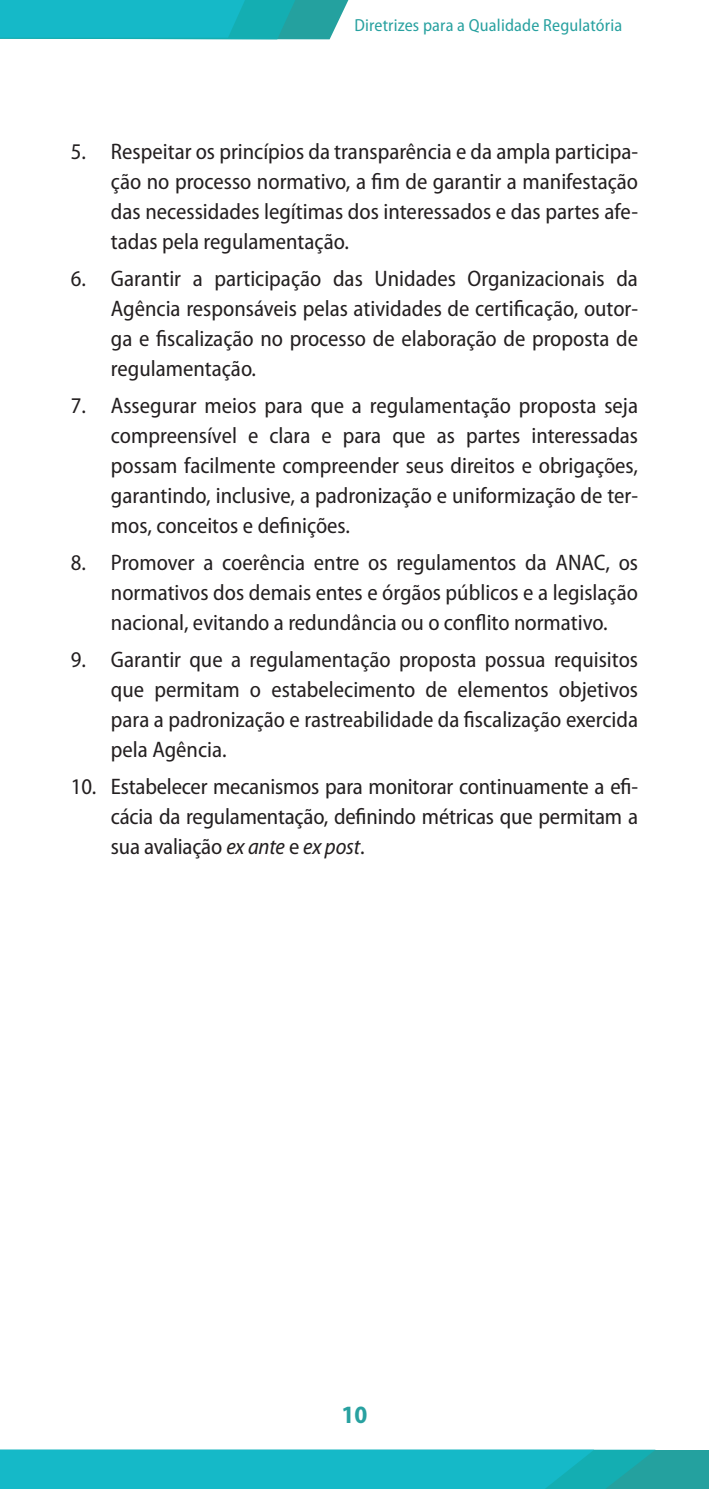
<style>
.page{position:relative;width:709px;height:1489px;background:#fff}
.page>*{position:absolute;margin:0;border:0;box-sizing:border-box;transform-origin:0 0}
.t1{font:700 semi-condensed 25px "Myriad Pro";color:#28a1a0}
.t2{font:semi-condensed 22.5px/30px "Myriad Pro";color:#231f20;text-align:justify}
.t3{font:semi-condensed 17.5px "Myriad Pro";letter-spacing:.01em;color:#28a1a0}
.s1{font-style:italic}
</style>
<div class="page">
<div style="left:0;top:1449px;width:709px;height:39px;background:#24a19f"></div>
<svg style="left:0;top:1449px;width:655px;height:39px;background:#18b7c5"></svg>
<svg style="left:0;top:0;width:349px;height:39px;background:#1db5bf"></svg>
<p class="t3" style="left:354px;top:14px;width:269px">Diretrizes para a Qualidade Regulatória</p>
<p class="t2" style="left:111px;top:136px;width:528px;text-indent:-40px">5. Respeitar os princípios da transparência e da ampla participa&shy;ção no processo normativo, a fim de garantir a manifestação das necessidades legítimas dos interessados e das partes afe&shy;tadas pela regulamentação.</p>
<p class="t2" style="left:111px;top:263px;width:528px;text-indent:-40px">6. Garantir a participação das Unidades Organizacionais da Agência responsáveis pelas atividades de certificação, outor&shy;ga e fiscalização no processo de elaboração de proposta de regulamentação.</p>
<p class="t2" style="left:111px;top:390px;width:528px;text-indent:-40px">7. Assegurar meios para que a regulamentação proposta seja compreensível e clara e para que as partes interessadas possam facilmente compreender seus direitos e obrigações, garantindo, inclusive, a padronização e uniformização de ter&shy;mos, conceitos e definições.</p>
<p class="t2" style="left:111px;top:547px;width:528px;text-indent:-40px">8. Promover a coerência entre os regulamentos da ANAC, os normativos dos demais entes e órgãos públicos e a legislação nacional, evitando a redundância ou o conflito normativo.</p>
<p class="t2" style="left:111px;top:644px;width:528px;text-indent:-40px">9. Garantir que a regulamentação proposta possua requisitos que permitam o estabelecimento de elementos objetivos para a padronização e rastreabilidade da fiscalização exercida pela Agência.</p>
<p class="t2" style="left:111px;top:771px;width:528px;text-indent:-40px">10. Estabelecer mecanismos para monitorar continuamente a efi&shy;cácia da regulamentação, definindo métricas que permitam a sua avaliação <span class="s1">ex ante</span> e <span class="s1">ex post</span>.</p>
<p class="t1" style="left:341px;top:1398px;width:28px">10</p>
</div>
